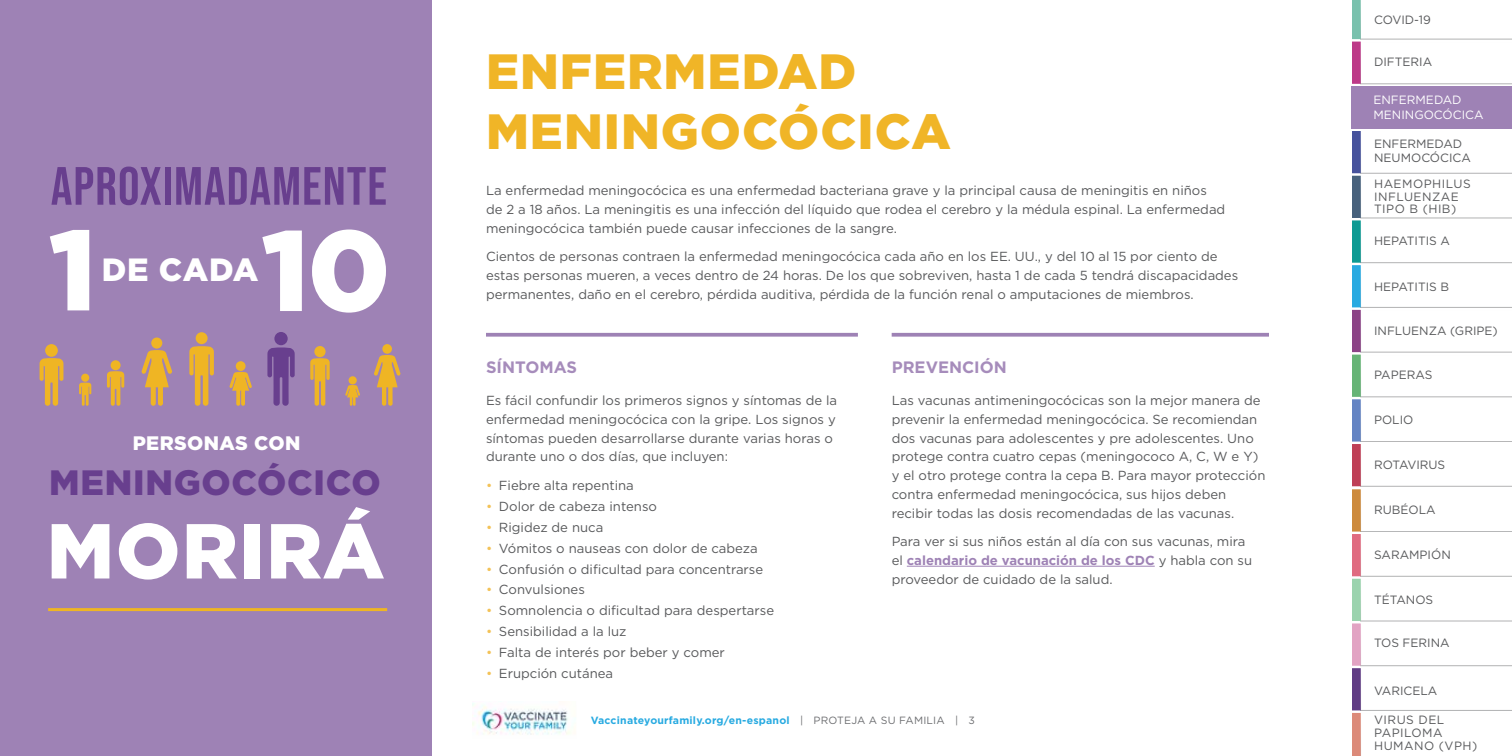
<style>
.page{position:relative;width:1512px;height:756px;background:#fff}
.page>*{position:absolute;margin:0;border:0;box-sizing:border-box;transform-origin:0 0}
.t1{font:900 114.15px "Gotham";color:#fff}
.t2{font:900 77.7px "Gotham";letter-spacing:.02em;color:#fff}
.t3{font:53.7px "Bebas Neue";letter-spacing:.02em;color:#683f8e}
.t4{font:900 49.5px/59.4px "Gotham";letter-spacing:.02em;color:#f0b527}
.t5{font:900 35.25px "Gotham";letter-spacing:.02em;color:#683f8e}
.t6{font:900 32.1px "Gotham";letter-spacing:.015em;color:#fff}
.t7{font:900 19.5px "Gotham";letter-spacing:.02em;color:#fff}
.t8{font:700 16.5px "Gotham";color:#a68cbb}
.t9{font:13.2px/18.8px "Gotham";color:#58595b}
.t10{font:12px/14.2px "Gotham";color:#58595b}
.t11{font:12px/12.8px "Gotham";letter-spacing:.04em;color:#58595b}
.t12{font:12px/14.2px "Gotham";color:#fff}
.t13{font:700 10.5px "Gotham";letter-spacing:.02em;color:#28aae1}
.s1{color:#f3c257}
.s2{font-weight:700;color:#9e82b5}
.s3{font-weight:400;color:#6d6e71}
</style>
<div class="page">
<img style="left:472px;top:703px;width:99px;height:32px">
<div style="left:0;top:0;width:432px;height:756px;background:#9e82b5"></div>
<div style="left:274px;top:332px;width:14px;height:13px;background:#683f8e;border-radius:50%"></div>
<svg style="left:267px;top:348px;width:28px;height:58px"></svg>
<div style="left:196px;top:332px;width:12px;height:12px;background:#efb524;border-radius:50%"></div>
<svg style="left:189px;top:346px;width:25px;height:60px"></svg>
<div style="left:236px;top:361px;width:10px;height:10px;background:#efb524;border-radius:50%"></div>
<svg style="left:229px;top:372px;width:23px;height:34px"></svg>
<div style="left:111px;top:360px;width:10px;height:10px;background:#efb524;border-radius:50%"></div>
<svg style="left:107px;top:371px;width:17px;height:35px"></svg>
<div style="left:314px;top:346px;width:12px;height:11px;background:#efb524;border-radius:50%"></div>
<svg style="left:310px;top:358px;width:20px;height:48px"></svg>
<div style="left:45px;top:344px;width:13px;height:13px;background:#efb524;border-radius:50%"></div>
<svg style="left:40px;top:358px;width:23px;height:48px"></svg>
<div style="left:151px;top:338px;width:11px;height:11px;background:#efb524;border-radius:50%"></div>
<svg style="left:141px;top:350px;width:31px;height:56px"></svg>
<div style="left:382px;top:344px;width:10px;height:10px;background:#efb524;border-radius:50%"></div>
<svg style="left:374px;top:355px;width:27px;height:51px"></svg>
<div style="left:349px;top:376px;width:8px;height:8px;background:#efb524;border-radius:50%"></div>
<svg style="left:345px;top:385px;width:15px;height:21px"></svg>
<div style="left:81px;top:374px;width:8px;height:8px;background:#efb524;border-radius:50%"></div>
<svg style="left:79px;top:383px;width:12px;height:23px"></svg>
<hr style="left:48px;top:608px;width:339px;height:3px;background:#efb524">
<svg style="left:892px;top:333px;width:377px;height:4px;background:#a78dbb"></svg>
<svg style="left:486px;top:333px;width:372px;height:4px"></svg>
<hr style="left:907px;top:566px;width:248px;height:1px;background:#9e82b5">
<svg style="left:1351px;top:0;width:161px;height:756px"></svg>
<div style="left:1352px;top:86px;width:160px;height:43px;background:#9e82b5"></div>
<h3 class="t3" style="left:51px;top:156px;width:338px">APROXIMADAMENTE</h3>
<h1 class="t1" style="left:49px;top:191px;width:50px">1</h1>
<h1 class="t1" style="left:261px;top:192px;width:131px">10</h1>
<h3 class="t6" style="left:102px;top:248px;width:158px">DE CADA</h3>
<h3 class="t7" style="left:133px;top:429px;width:169px">PERSONAS CON</h3>
<h3 class="t5" style="left:49px;top:459px;width:333px">MENINGOCÓCICO</h3>
<h2 class="t2" style="left:47px;top:497px;width:339px">MORIRÁ</h2>
<h3 class="t4" style="left:486px;top:41px;width:466px">ENFERMEDAD<br>MENINGOCÓCICA</h3>
<p class="t9" style="left:486px;top:181px;width:741px">La enfermedad meningocócica es una enfermedad bacteriana grave y la principal causa de meningitis en niños de 2 a 18 años. La meningitis es una infección del líquido que rodea el cerebro y la médula espinal. La enfermedad meningocócica también puede causar infecciones de la sangre.</p>
<p class="t9" style="left:486px;top:247px;width:754px">Cientos de personas contraen la enfermedad meningocócica cada año en los EE. UU., y del 10 al 15 por ciento de estas personas mueren, a veces dentro de 24 horas. De los que sobreviven, hasta 1 de cada 5 tendrá discapacidades permanentes, daño en el cerebro, pérdida auditiva, pérdida de la función renal o amputaciones de miembros.</p>
<p class="t8" style="left:486px;top:356px;width:93px">SÍNTOMAS</p>
<p class="t9" style="left:486px;top:391px;width:353px">Es fácil confundir los primeros signos y síntomas de la enfermedad meningocócica con la gripe. Los signos y síntomas pueden desarrollarse durante varias horas o durante uno o dos días, que incluyen:</p>
<p class="t9" style="left:486px;top:476px;width:149px"><span class="s1">•</span> Fiebre alta repentina</p>
<p class="t9" style="left:486px;top:496px;width:173px"><span class="s1">•</span> Dolor de cabeza intenso</p>
<p class="t9" style="left:486px;top:517px;width:119px"><span class="s1">•</span> Rigidez de nuca</p>
<p class="t9" style="left:486px;top:538px;width:273px"><span class="s1">•</span> Vómitos o nauseas con dolor de cabeza</p>
<p class="t9" style="left:486px;top:559px;width:279px"><span class="s1">•</span> Confusión o dificultad para concentrarse</p>
<p class="t9" style="left:486px;top:580px;width:100px"><span class="s1">•</span> Convulsiones</p>
<p class="t9" style="left:486px;top:601px;width:290px"><span class="s1">•</span> Somnolencia o dificultad para despertarse</p>
<p class="t9" style="left:486px;top:622px;width:142px"><span class="s1">•</span> Sensibilidad a la luz</p>
<p class="t9" style="left:486px;top:643px;width:240px"><span class="s1">•</span> Falta de interés por beber y comer</p>
<p class="t9" style="left:486px;top:664px;width:129px"><span class="s1">•</span> Erupción cutánea</p>
<p class="t8" style="left:892px;top:356px;width:117px">PREVENCIÓN</p>
<p class="t9" style="left:892px;top:391px;width:375px">Las vacunas antimeningocócicas son la mejor manera de prevenir la enfermedad meningocócica. Se recomiendan dos vacunas para adolescentes y pre adolescentes. Uno protege contra cuatro cepas (meningococo A, C, W e Y) y el otro protege contra la cepa B. Para mayor protección contra enfermedad meningocócica, sus hijos deben recibir todas las dosis recomendadas de las vacunas.</p>
<p class="t9" style="left:892px;top:532px;width:362px">Para ver si sus niños están al día con sus vacunas, mira el <span class="s2">calendario de vacunación de los CDC</span> y habla con su proveedor de cuidado de la salud.</p>
<p class="t13" style="left:591px;top:714px;width:386px">Vaccinateyourfamily.org/en-espanol <span class="s3">| PROTEJA A SU FAMILIA | 3</span></p>
<p class="t10" style="left:1374px;top:12px;width:58px">COVID-19</p>
<p class="t10" style="left:1374px;top:55px;width:60px">DIFTERIA</p>
<p class="t12" style="left:1373px;top:93px;width:112px">ENFERMEDAD<br>MENINGOCÓCICA</p>
<p class="t10" style="left:1374px;top:136px;width:98px">ENFERMEDAD<br>NEUMOCÓCICA</p>
<p class="t11" style="left:1374px;top:177px;width:98px">HAEMOPHILUS<br>INFLUENZAE<br>TIPO B (HIB)</p>
<p class="t10" style="left:1374px;top:233px;width:77px">HEPATITIS A</p>
<p class="t10" style="left:1374px;top:279px;width:77px">HEPATITIS B</p>
<p class="t10" style="left:1374px;top:323px;width:125px">INFLUENZA (GRIPE)</p>
<p class="t10" style="left:1374px;top:367px;width:60px">PAPERAS</p>
<p class="t10" style="left:1374px;top:413px;width:41px">POLIO</p>
<p class="t10" style="left:1374px;top:457px;width:73px">ROTAVIRUS</p>
<p class="t10" style="left:1374px;top:503px;width:63px">RUBÉOLA</p>
<p class="t10" style="left:1374px;top:548px;width:78px">SARAMPIÓN</p>
<p class="t10" style="left:1374px;top:592px;width:61px">TÉTANOS</p>
<p class="t10" style="left:1374px;top:635px;width:77px">TOS FERINA</p>
<p class="t10" style="left:1374px;top:683px;width:65px">VARICELA</p>
<p class="t11" style="left:1374px;top:714px;width:105px">VIRUS DEL<br>PAPILOMA<br>HUMANO (VPH)</p>
</div>
